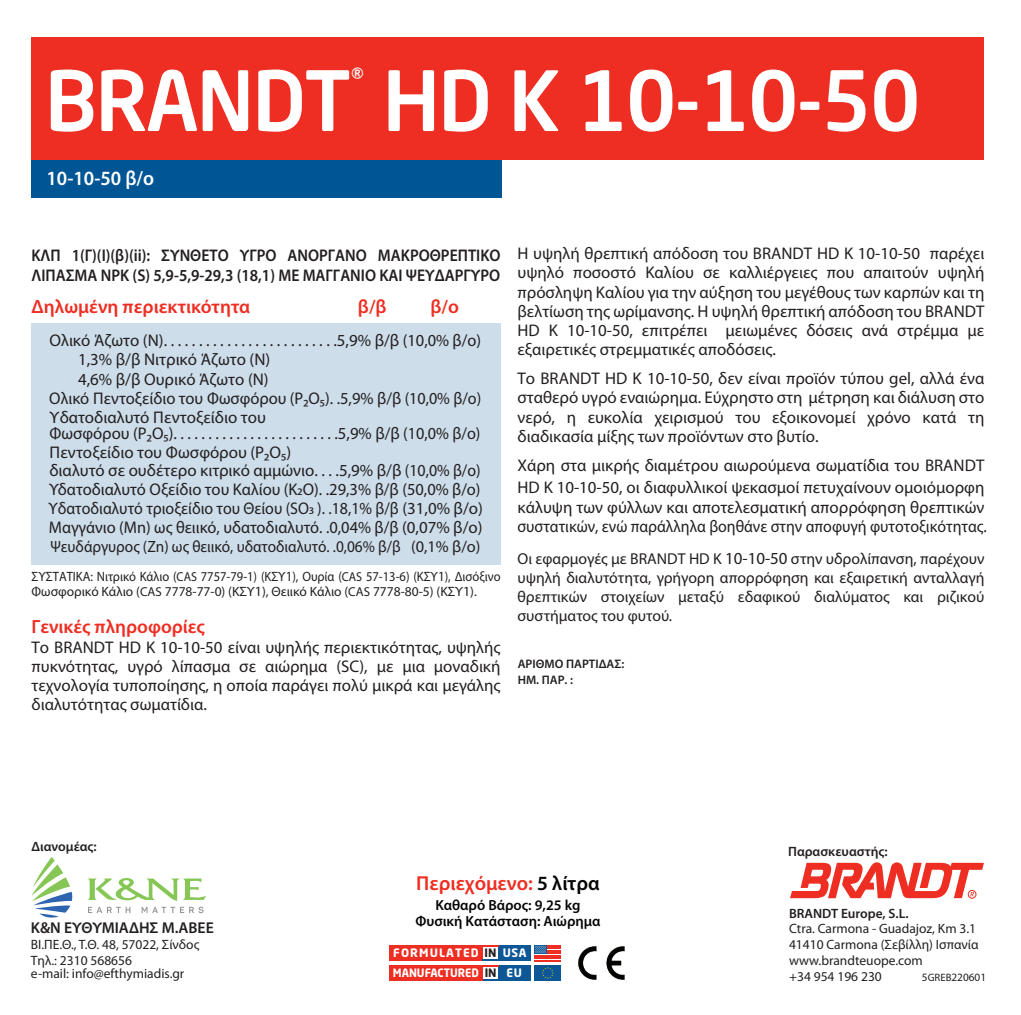
<style>
.page{position:relative;width:1021px;height:1015px;background:#fff}
.page>*{position:absolute;margin:0;border:0;box-sizing:border-box;transform-origin:0 0}
.t1{font:500 81.9px "Neo Sans Pro";letter-spacing:-.025em;color:#fff}
.t2{font:500 20.47px "Neo Sans Pro";color:#fff}
.t3{font:600 20.25px "Myriad Pro";color:#ee2e22}
.t4{font:600 20.25px "Myriad Pro";color:#fff;scale:.96 1}
.t5{font:600 19.12px "Myriad Pro";color:#ee2e22}
.t6{font:16.88px/19.1px "Myriad Pro";color:#231f20}
.t7{font:600 16.88px/20.2px "Myriad Pro";color:#231f20;scale:.93 1}
.t8{font:16.2px "Myriad Pro";color:#231f20;scale:.94 1}
.t9{font:15.75px/19.1px "Myriad Pro";color:#231f20;text-align:justify}
.t10{font:600 15.75px "Myriad Pro";color:#231f20}
.t11{font:600 14.62px/15.8px "Myriad Pro";color:#040503;text-align:center}
.t12{font:13.5px/15.8px "Myriad Pro";color:#231f20}
.t13{font:13.5px/15.8px "Myriad Pro";color:#231f20;scale:.93 1}
.t14{font:600 13.5px "Myriad Pro";color:#231f20}
.t15{font:600 12.38px/15.8px "Myriad Pro";color:#231f20}
.t16{font:700 11.47px/19.6px "Neo Sans Pro";color:#fff}
.t17{font:11.25px "Myriad Pro";color:#231f20}
.s1{font-size:13.05px}
.s2{font-size:13.95px}
.s3{font-size:16.88px}
.s4{color:#040503}
.s5{color:#221e1f}
.s6{font-size:10.8px}
</style>
<div class="page">
<div style="left:32px;top:323px;width:468px;height:241px;background:#cdddea"></div>
<div style="left:31px;top:159px;width:471px;height:38px;background:#005595"></div>
<div style="left:31px;top:37px;width:953px;height:122px;background:#ee2e22"></div>
<svg style="left:87px;top:878px;width:119px;height:22px"></svg>
<svg style="left:31px;top:857px;width:42px;height:60px"></svg>
<svg style="left:88px;top:906px;width:42px;height:6px"></svg>
<svg style="left:142px;top:906px;width:61px;height:6px"></svg>
<svg style="left:790px;top:862px;width:193px;height:35px"></svg>
<div style="left:967px;top:889px;width:9px;height:9px;border:1px solid #ee2e22;border-radius:50%"></div>
<div style="left:389px;top:944px;width:93px;height:16px;background:#ee2e22"></div>
<div style="left:389px;top:964px;width:93px;height:16px;background:#ee2e22"></div>
<div style="left:498px;top:944px;width:33px;height:16px;background:#0d5797"></div>
<div style="left:498px;top:964px;width:33px;height:16px;background:#0d5797"></div>
<svg style="left:482px;top:945px;width:16px;height:1px"></svg>
<svg style="left:482px;top:978px;width:16px;height:2px"></svg>
<svg style="left:482px;top:959px;width:17px;height:7px"></svg>
<hr style="left:534px;top:944px;width:26px;height:2px;background:#ee2e22">
<div style="left:534px;top:944px;width:12px;height:9px;background:#fff"></div>
<svg style="left:534px;top:945px;width:26px;height:14px"></svg>
<div style="left:534px;top:964px;width:26px;height:16px;background:#0d5797"></div>
<svg style="left:542px;top:967px;width:11px;height:11px"></svg>
<img style="left:578px;top:946px;width:47px;height:34px">
<p class="t2" style="left:351px;top:63px;width:14px">®</p>
<h1 class="t1" style="left:45px;top:49px;width:877px">BRANDT HD K 10-10-50</h1>
<p class="t4" style="left:46px;top:165px;width:113px">10-10-50 β/ο</p>
<p class="t7" style="left:31px;top:244px;width:506px">ΚΛΠ 1(Γ)(I)(β)(ii): ΣΥΝΘΕΤΟ ΥΓΡΟ ΑΝΟΡΓΑΝΟ ΜΑΚΡΟΘΡΕΠΤΙΚΟ<br>ΛΙΠΑΣΜΑ NPK (S) 5,9-5,9-29,3 (18,1) ΜΕ ΜΑΓΓΑΝΙΟ ΚΑΙ ΨΕΥΔΑΡΓΥΡΟ</p>
<p class="t5" style="left:31px;top:294px;width:220px">Δηλωμένη περιεκτικότητα</p>
<p class="t5" style="left:358px;top:294px;width:30px">β/β</p>
<p class="t5" style="left:430px;top:294px;width:30px">β/ο</p>
<p class="t6" style="left:49px;top:330px;width:433px">Ολικό Άζωτο (N). . . . . . . . . . . . . . . . . . . . . . . . .5,9% β/β (10,0% β/ο)</p>
<p class="t6" style="left:78px;top:350px;width:194px">1,3% β/β Νιτρικό Άζωτο (N)</p>
<p class="t6" style="left:78px;top:369px;width:192px">4,6% β/β Ουρικό Άζωτο (N)</p>
<p class="t6" style="left:49px;top:388px;width:433px">Ολικό Πεντοξείδιο του Φωσφόρου (Ρ2Ο5). .5,9% β/β (10,0% β/ο)</p>
<p class="t6" style="left:50px;top:407px;width:218px">Υδατοδιαλυτό Πεντοξείδιο του</p>
<p class="t6" style="left:48px;top:423px;width:436px">Φωσφόρου (Ρ2Ο5). . . . . . . . . . . . . . . . . . . . . . . .5,9% β/β (10,0% β/ο)<br>Πεντοξείδιο του Φωσφόρου (Ρ2Ο5)<br>διαλυτό σε ουδέτερο κιτρικό αμμώνιο. . . .5,9% β/β (10,0% β/ο)<br>Υδατοδιαλυτό Οξείδιο του Καλίου (K2O). .29,3% β/β (50,0% β/ο)<br>Υδατοδιαλυτό τριοξείδιο του Θείου (SO3 ). .18,1% β/β (31,0% β/ο)<br>Μαγγάνιο (Mn) ως θειικό, υδατοδιαλυτό. .0,04% β/β (0,07% β/ο)</p>
<p class="t8" style="left:50px;top:536px;width:459px">Ψευδάργυρος (Zn) ως θειικό, υδατοδιαλυτό. .0,06% β/β (0,1% β/ο)</p>
<p class="t13" style="left:31px;top:568px;width:506px">ΣΥΣΤΑΤΙΚΑ: Νιτρικό Κάλιο (<span class="s1">CAS</span> 7757-79-1) (ΚΣΥ<span class="s2">1</span>), Ουρία (<span class="s1">CAS</span> 57-13-6) (ΚΣΥ<span class="s2">1</span>), Δισόξινο<br>Φωσφορικό Κάλιο (<span class="s1">CAS</span> 7778-77-0) (ΚΣΥ<span class="s2">1</span>), Θειικό Κάλιο (<span class="s1">CAS</span> 7778-80-5) (ΚΣΥ<span class="s2">1</span>).</p>
<p class="t5" style="left:31px;top:613px;width:175px">Γενικές πληροφορίες</p>
<p class="t6" style="left:31px;top:637px;width:470px;text-align:justify">Το BRANDT HD K 10-10-50 είναι υψηλής περιεκτικότητας, υψηλής πυκνότητας, υγρό λίπασμα σε αιώρημα (SC), με μια μοναδική τεχνολογία τυποποίησης, η οποία παράγει πολύ μικρά και μεγάλης διαλυτότητας σωματίδια.</p>
<p class="t6" style="left:517px;top:244px;width:468px;text-align:justify">Η υψηλή θρεπτική απόδοση του BRANDT HD K 10-10-50 παρέχει υψηλό ποσοστό Καλίου σε καλλιέργειες που απαιτούν υψηλή πρόσληψη Καλίου για την αύξηση του μεγέθους των καρπών και τη βελτίωση της ωρίμανσης. Η υψηλή θρεπτική απόδοση του BRANDT HD K 10-10-50, επιτρέπει μειωμένες δόσεις ανά στρέμμα με εξαιρετικές στρεμματικές αποδόσεις.</p>
<p class="t6" style="left:517px;top:368px;width:468px;text-align:justify">Το BRANDT HD K 10-10-50, δεν είναι προϊόν τύπου gel, αλλά ένα σταθερό υγρό εναιώρημα. Εύχρηστο στη μέτρηση και διάλυση στο νερό, η ευκολία χειρισμού του εξοικονομεί χρόνο κατά τη διαδικασία μίξης των προϊόντων στο βυτίο.</p>
<p class="t6" style="left:517px;top:453px;width:468px;line-height:22.5px">Χάρη στα μικρής διαμέτρου αιωρούμενα σωματίδια του BRANDT<br>HD K 10-10-50, οι διαφυλλικοί ψεκασμοί πετυχαίνουν ομοιόμορφη</p>
<p class="t6" style="left:517px;top:497px;width:471px">κάλυψη των φύλλων και αποτελεσματική απορρόφηση θρεπτικών συστατικών, ενώ παράλληλα βοηθάνε στην αποφυγή φυτοτοξικότητας.</p>
<p class="t9" style="left:517px;top:548px;width:468px">Οι εφαρμογές με BRANDT HD K <span class="s3">10-10-50</span> στην υδρολίπανση, παρέχουν υψηλή διαλυτότητα, γρήγορη απορρόφηση και εξαιρετική ανταλλαγή θρεπτικών στοιχείων μεταξύ εδαφικού διαλύματος και ριζικού συστήματος του φυτού.</p>
<p class="t15" style="left:517px;top:655px;width:108px">ΑΡΙΘΜΟ ΠΑΡΤΙΔΑΣ:<br>ΗΜ. ΠΑΡ. :</p>
<p class="t14" style="left:32px;top:838px;width:67px">Διανομέας:</p>
<p class="t14" style="left:788px;top:842px;width:101px">Παρασκευαστής:</p>
<p class="t10" style="left:31px;top:917px;width:184px">Κ&amp;Ν ΕΥΘΥΜΙΑΔΗΣ Μ.ΑΒΕΕ</p>
<p class="t12" style="left:31px;top:936px;width:170px">ΒΙ.ΠΕ.Θ., Τ.Θ. 48, 57022, Σίνδος<br>Τηλ.: 2310 568656</p>
<p class="t12" style="left:31px;top:965px;width:155px">e-mail: info@efthymiadis.gr</p>
<p class="t3" style="left:416px;top:870px;width:185px">Περιεχόμενο: <span class="s4">5 λίτρα</span></p>
<p class="t11" style="left:415px;top:896px;width:187px">Καθαρό Βάρος: 9,25 kg<br>Φυσική Κατάσταση: Αιώρημα</p>
<p class="t16" style="left:393px;top:942px;width:135px">FORMULATED <span class="s5">IN</span> USA<br>MANUFACTURED <span class="s5">IN</span> EU</p>
<p class="t14" style="left:789px;top:904px;width:121px">BRANDT Europe, S.L.</p>
<p class="t12" style="left:789px;top:920px;width:191px">Ctra. Carmona - Guadajoz, Km 3.1<br>41410 Carmona (Σεβίλλη) Ισπανία www.brandteuope.com<br>+34 954 196 230</p>
<p class="t17" style="left:922px;top:969px;width:66px">5<span class="s6">GREB</span>220601</p>
</div>
